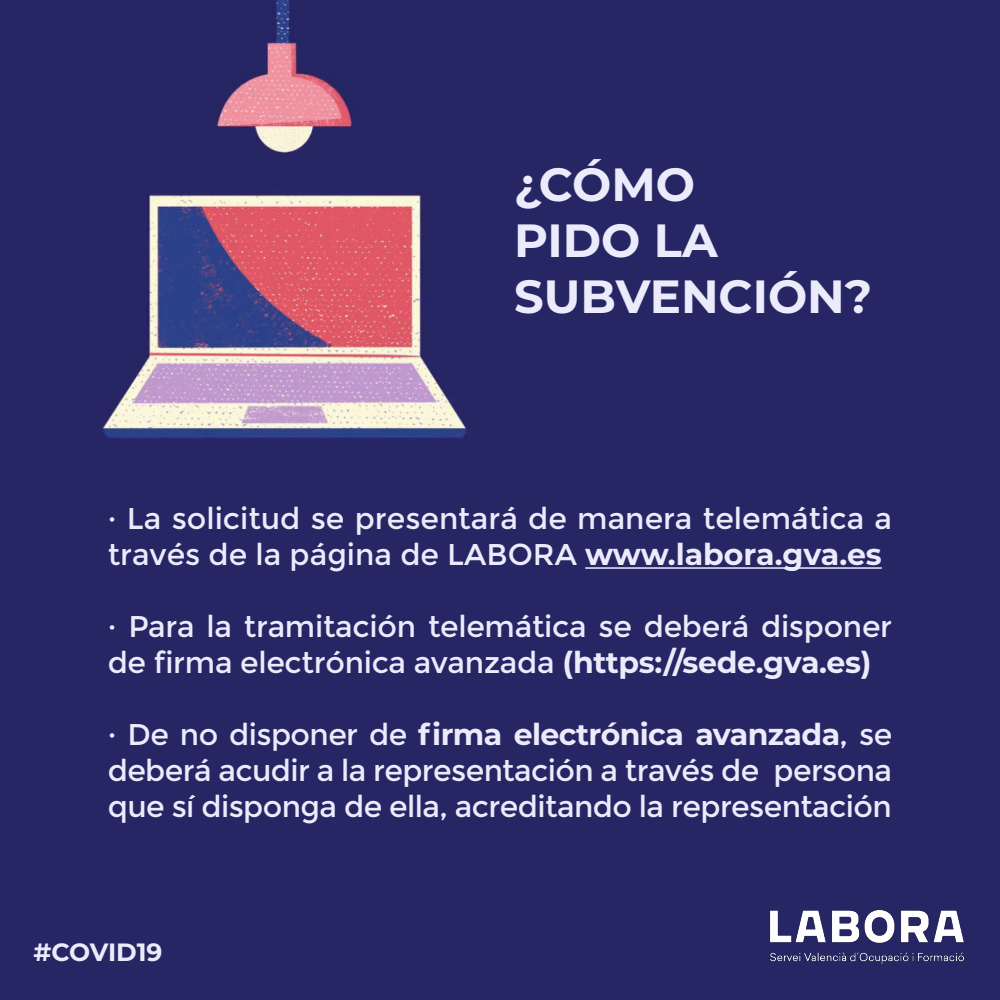
<style>
.page{position:relative;width:1000px;height:1000px;background:#262664}
.page>*{position:absolute;margin:0;border:0;box-sizing:border-box;transform-origin:0 0}
.t1{font:700 46.5px "Montserrat";color:#ecebfb}
.t2{font:30px/36px "Montserrat";letter-spacing:-.01em;color:#ecebfb}
.t3{font:700 25px "Montserrat";letter-spacing:-.015em;color:#ecebfb}
.s1{font-weight:700}
</style>
<div class="page">
<img style="left:90px;top:0;width:396px;height:456px">
<hr style="left:585px;top:567px;width:297px;height:2px;background:#ecebfb">
<img style="left:770px;top:911px;width:194px;height:52px">
<p class="t1" style="left:514px;top:151px;width:183px">¿CÓMO</p>
<p class="t1" style="left:514px;top:207px;width:205px">PIDO LA</p>
<p class="t1" style="left:514px;top:263px;width:360px">SUBVENCIÓN?</p>
<p class="t2" style="left:108px;top:501px;width:786px">· La solicitud se presentará de manera telemática a través de la página de LABORA <span class="s1">www.labora.gva.es</span></p>
<p class="t2" style="left:108px;top:609px;width:786px">· Para la tramitación telemática se deberá disponer de firma electrónica avanzada <span class="s1">(https://sede.gva.es)</span></p>
<p class="t2" style="left:108px;top:717px;width:786px;text-align:justify">· De no disponer de <span class="s1">firma electrónica avanzada</span>, se deberá acudir a la representación a través de persona que sí disponga de ella, acreditando la representación</p>
<p class="t3" style="left:33px;top:934px;width:131px">#COVID19</p>
</div>
